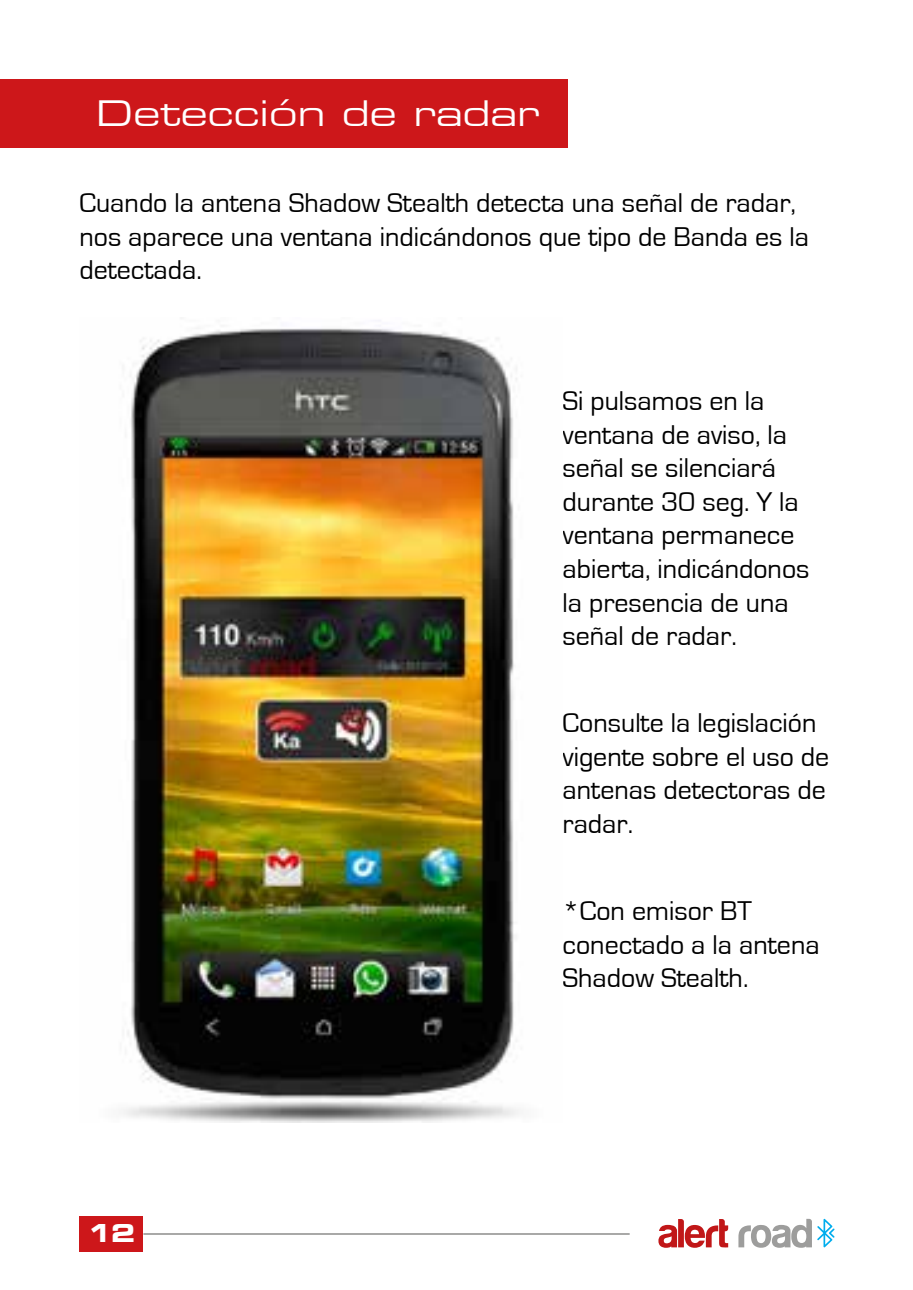
<style>
.page{position:relative;width:913px;height:1290px;background:#fff}
.page>*{position:absolute;margin:0;border:0;box-sizing:border-box;transform-origin:0 0}
.t1{font:35px "Eurostile Extended Two";color:#fff}
.t2{font:28px/33.6px "Eurostile";color:#000}
.t3{font:24.5px "Eurostile Bold Extended Two";color:#fff}
</style>
<div class="page">
<div style="left:79px;top:1216px;width:64px;height:35px;background:#cd171a"></div>
<hr style="left:143px;top:1233px;width:487px;height:2px;background:#9d9d9c">
<svg style="left:658px;top:1219px;width:70px;height:29px"></svg>
<svg style="left:738px;top:1219px;width:96px;height:29px"></svg>
<div style="left:0;top:79px;width:567px;height:69px;background:#cd171a"></div>
<img style="left:123px;top:328px;width:396px;height:794px">
<p class="t1" style="left:96px;top:89px;width:445px">Detección de radar</p>
<p class="t2" style="left:79px;top:187px;width:731px">Cuando la antena Shadow Stealth detecta una señal de radar, nos aparece una ventana indicándonos que tipo de Banda es la detectada.</p>
<p class="t2" style="left:562px;top:384px;width:248px">Si pulsamos en la ventana de aviso, la señal se silenciará durante 30 seg. Y la ventana permanece abierta, indicándonos la presencia de una señal de radar.</p>
<p class="t2" style="left:562px;top:707px;width:268px">Consulte la legislación vigente sobre el uso de antenas detectoras de radar.</p>
<p class="t3" style="left:87px;top:1216px;width:50px">12</p>
<p class="t2" style="left:562px;top:895px;width:259px">*Con emisor BT conectado a la antena<br>Shadow Stealth.</p>
</div>
